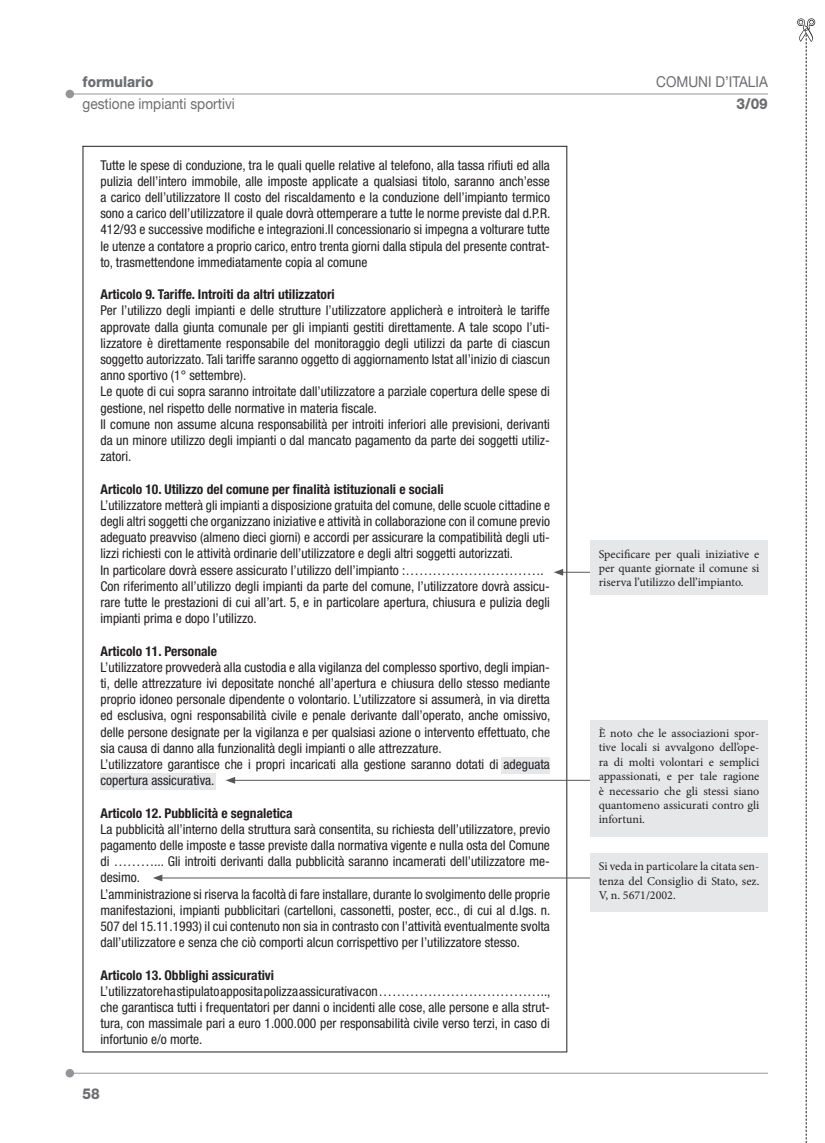
<style>
.page{position:relative;width:825px;height:1143px;background:#fff}
.page>*{position:absolute;margin:0;border:0;box-sizing:border-box;transform-origin:0 0}
.t1{font:15px "Helvetica Neue";color:#6c6d70;scale:.91 1}
.t2{font:800 15px "Helvetica Neue";color:#6c6d70;scale:.91 1}
.t3{font:condensed 13.5px/16.2px "Helvetica Neue";color:#231f20}
.t4{font:700 condensed 13.5px "Helvetica Neue";color:#231f20}
.t5{font:12px/14.4px "Minion Pro";color:#231f20;text-align:justify}
</style>
<div class="page">
<hr style="left:70px;top:94px;width:697px;height:1px;background:#939598">
<div style="left:66px;top:90px;width:8px;height:8px;background:#939598;border-radius:50%"></div>
<hr style="left:71px;top:1073px;width:696px;height:1px;background:#939598">
<div style="left:66px;top:1069px;width:8px;height:8px;background:#939598;border-radius:50%"></div>
<svg style="left:797px;top:18px;width:17px;height:1125px"></svg>
<hr style="left:566px;top:146px;width:1px;height:906px;background:#231f20">
<hr style="left:83px;top:146px;width:1px;height:906px;background:#231f20">
<hr style="left:83px;top:146px;width:484px;height:1px;background:#231f20">
<hr style="left:83px;top:1052px;width:484px;height:1px;background:#231f20">
<div style="left:100px;top:773px;width:115px;height:17px;background:#e6e7e9"></div>
<div style="left:501px;top:758px;width:48px;height:16px;background:#e6e7e9"></div>
<svg style="left:153px;top:867px;width:437px;height:14px"></svg>
<svg style="left:226px;top:772px;width:364px;height:12px"></svg>
<svg style="left:554px;top:561px;width:36px;height:15px"></svg>
<div style="left:590px;top:540px;width:177px;height:55px;background:#e6e7e9"></div>
<div style="left:590px;top:720px;width:177px;height:117px;background:#e6e7e9"></div>
<div style="left:590px;top:853px;width:177px;height:58px;background:#e6e7e9"></div>
<p class="t2" style="left:83px;top:76px;width:79px">formulario</p>
<p class="t1" style="left:656px;top:76px;width:124px">COMUNI D’ITALIA</p>
<p class="t1" style="left:83px;top:99px;width:169px">gestione impianti sportivi</p>
<p class="t2" style="left:736px;top:99px;width:36px">3/09</p>
<p class="t3" style="left:100px;top:158px;width:451px;text-align:justify">Tutte le spese di conduzione, tra le quali quelle relative al telefono, alla tassa rifiuti ed alla pulizia dell’intero immobile, alle imposte applicate a qualsiasi titolo, saranno anch’esse a carico dell’utilizzatore Il costo del riscaldamento e la conduzione dell’impianto termico sono a carico dell’utilizzatore il quale dovrà ottemperare a tutte le norme previste dal d.P.R.<br>412/93 e successive modifiche e integrazioni.Il concessionario si impegna a volturare tutte le utenze a contatore a proprio carico, entro trenta giorni dalla stipula del presente contrat&shy;to, trasmettendone immediatamente copia al comune</p>
<p class="t4" style="left:100px;top:290px;width:236px">Articolo 9. Tariffe. Introiti da altri utilizzatori</p>
<p class="t3" style="left:100px;top:304px;width:451px">Per l’utilizzo degli impianti e delle strutture l’utilizzatore applicherà e introiterà le tariffe approvate dalla giunta comunale per gli impianti gestiti direttamente. A tale scopo l’uti&shy;lizzatore è direttamente responsabile del monitoraggio degli utilizzi da parte di ciascun soggetto autorizzato. Tali tariffe saranno oggetto di aggiornamento Istat all’inizio di ciascun anno sportivo (1° settembre).<br>Le quote di cui sopra saranno introitate dall’utilizzatore a parziale copertura delle spese di gestione, nel rispetto delle normative in materia fiscale.<br>Il comune non assume alcuna responsabilità per introiti inferiori alle previsioni, derivanti da un minore utilizzo degli impianti o dal mancato pagamento da parte dei soggetti utiliz&shy;zatori.</p>
<p class="t4" style="left:100px;top:484px;width:345px">Articolo 10. Utilizzo del comune per finalità istituzionali e sociali</p>
<p class="t3" style="left:100px;top:498px;width:451px">L’utilizzatore metterà gli impianti a disposizione gratuita del comune, delle scuole cittadine e degli altri soggetti che organizzano iniziative e attività in collaborazione con il comune previo adeguato preavviso (almeno dieci giorni) e accordi per assicurare la compatibilità degli uti&shy;lizzi richiesti con le attività ordinarie dell’utilizzatore e degli altri soggetti autorizzati.<br>In particolare dovrà essere assicurato l’utilizzo dell’impianto :………………………….<br>Con riferimento all’utilizzo degli impianti da parte del comune, l’utilizzatore dovrà assicu&shy;rare tutte le prestazioni di cui all’art. 5, e in particolare apertura, chiusura e pulizia degli impianti prima e dopo l’utilizzo.</p>
<p class="t4" style="left:100px;top:646px;width:118px">Articolo 11. Personale</p>
<p class="t3" style="left:100px;top:660px;width:451px">L’utilizzatore provvederà alla custodia e alla vigilanza del complesso sportivo, degli impian&shy;ti, delle attrezzature ivi depositate nonché all’apertura e chiusura dello stesso mediante proprio idoneo personale dipendente o volontario. L’utilizzatore si assumerà, in via diretta ed esclusiva, ogni responsabilità civile e penale derivante dall’operato, anche omissivo, delle persone designate per la vigilanza e per qualsiasi azione o intervento effettuato, che sia causa di danno alla funzionalità degli impianti o alle attrezzature.<br>L’utilizzatore garantisce che i propri incaricati alla gestione saranno dotati di adeguata copertura assicurativa.</p>
<p class="t4" style="left:100px;top:808px;width:194px">Articolo 12. Pubblicità e segnaletica</p>
<p class="t3" style="left:100px;top:822px;width:451px">La pubblicità all’interno della struttura sarà consentita, su richiesta dell’utilizzatore, previo pagamento delle imposte e tasse previste dalla normativa vigente e nulla osta del Comune di ………... Gli introiti derivanti dalla pubblicità saranno incamerati dell’utilizzatore me&shy;desimo.<br>L’amministrazione si riserva la facoltà di fare installare, durante lo svolgimento delle proprie manifestazioni, impianti pubblicitari (cartelloni, cassonetti, poster, ecc., di cui al d.lgs. n.<br>507 del 15.11.1993) il cui contenuto non sia in contrasto con l’attività eventualmente svolta dall’utilizzatore e senza che ciò comporti alcun corrispettivo per l’utilizzatore stesso.</p>
<p class="t4" style="left:100px;top:970px;width:175px">Articolo 13. Obblighi assicurativi</p>
<p class="t3" style="left:100px;top:984px;width:451px;text-align:justify">L’utilizzatore ha stipulato apposita polizza assicurativa con ……………………………….., che garantisca tutti i frequentatori per danni o incidenti alle cose, alle persone e alla strut&shy;tura, con massimale pari a euro 1.000.000 per responsabilità civile verso terzi, in caso di infortunio e/o morte.</p>
<p class="t2" style="left:83px;top:1088px;width:20px">58</p>
<p class="t5" style="left:598px;top:548px;width:162px">Specificare per quali iniziative e per quante giornate il comune si riserva l’utilizzo dell’impianto.</p>
<p class="t5" style="left:598px;top:727px;width:162px">È noto che le associazioni spor&shy;tive locali si avvalgono dell’ope&shy;ra di molti volontari e semplici appassionati, e per tale ragione è necessario che gli stessi siano quantomeno assicurati contro gli infortuni.</p>
<p class="t5" style="left:598px;top:860px;width:162px">Si veda in particolare la citata sen&shy;tenza del Consiglio di Stato, sez.<br>V, n. 5671/2002.</p>
</div>
